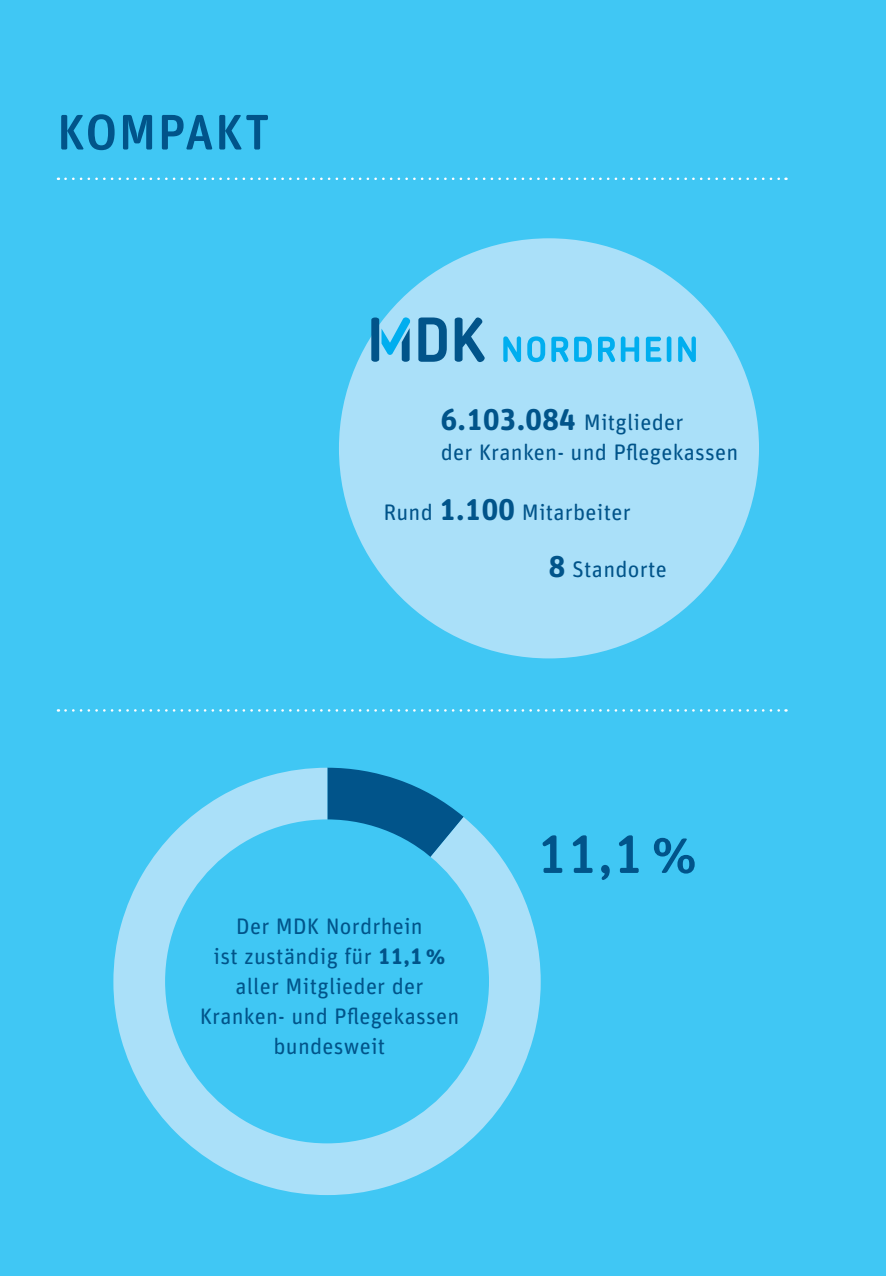
<style>
.page{position:relative;width:886px;height:1276px;background:#40c7f4}
.page>*{position:absolute;margin:0;border:0;box-sizing:border-box;transform-origin:0 0}
.t1{font:500 54px "Unit Rounded Pro";color:#01548a}
.t2{font:500 50px "Unit Rounded Pro";letter-spacing:.025em;color:#01548a}
.t3{font:22.5px "Unit Rounded Pro";letter-spacing:.01em;color:#01548a}
.s1{font-weight:700;font-size:30px}
.s2{font-weight:700}
</style>
<div class="page">
<svg style="left:113px;top:767px;width:428px;height:428px;fill:#aae0f9"></svg>
<div style="left:165px;top:819px;width:324px;height:324px;background:#40c7f4;border-radius:50%"></div>
<svg style="left:65px;top:177px;width:721px;height:3px"></svg>
<svg style="left:65px;top:709px;width:721px;height:2px"></svg>
<div style="left:339px;top:238px;width:420px;height:420px;background:#aae0f9;border-radius:50%"></div>
<svg style="left:418px;top:317px;width:67px;height:45px"></svg>
<svg style="left:371px;top:316px;width:40px;height:46px"></svg>
<svg style="left:503px;top:336px;width:18px;height:26px"></svg>
<svg style="left:527px;top:336px;width:18px;height:26px"></svg>
<svg style="left:551px;top:337px;width:41px;height:25px"></svg>
<svg style="left:598px;top:336px;width:41px;height:26px"></svg>
<svg style="left:646px;top:337px;width:15px;height:25px"></svg>
<hr style="left:667px;top:336px;width:4px;height:26px;background:#00aeef;border-radius:2px">
<svg style="left:678px;top:336px;width:18px;height:26px"></svg>
<p class="t2" style="left:57px;top:97px;width:214px">KOMPAKT</p>
<p class="t3" style="left:441px;top:406px;width:244px"><span class="s1">6.103.084</span> Mitglieder</p>
<p class="t3" style="left:441px;top:436px;width:299px">der Kranken- und Pflegekassen</p>
<p class="t3" style="left:383px;top:497px;width:249px">Rund <span class="s1">1.100</span> Mitarbeiter</p>
<p class="t3" style="left:549px;top:553px;width:119px"><span class="s1">8</span> Standorte</p>
<p class="t1" style="left:537px;top:816px;width:162px">11,1 %</p>
<p class="t3" style="left:236px;top:911px;width:188px">Der MDK Nordrhein</p>
<p class="t3" style="left:213px;top:941px;width:233px">ist zuständig für <span class="s2">11,1%</span></p>
<p class="t3" style="left:235px;top:971px;width:190px">aller Mitglieder der</p>
<p class="t3" style="left:200px;top:1001px;width:261px">Kranken- und Pflegekassen</p>
<p class="t3" style="left:274px;top:1031px;width:113px">bundesweit</p>
</div>
